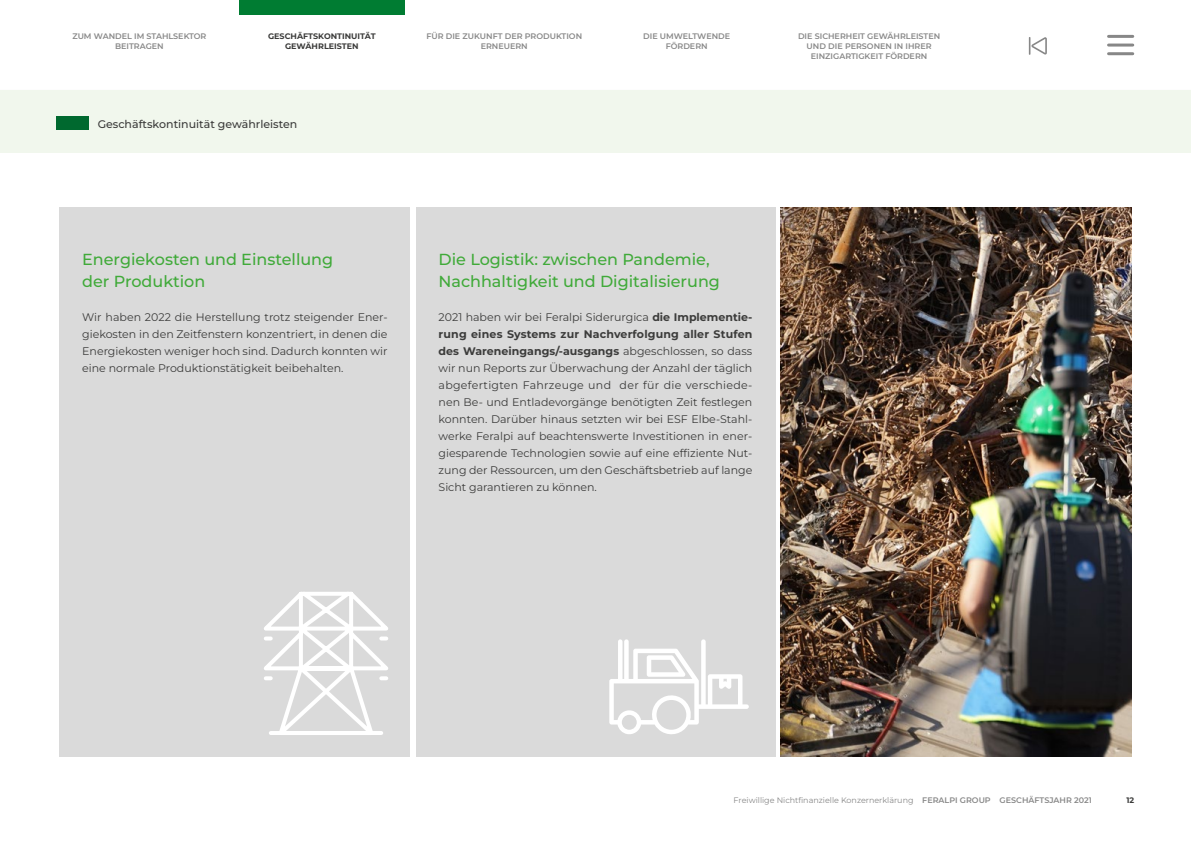
<style>
.page{position:relative;width:1191px;height:842px;background:#fff}
.page>*{position:absolute;margin:0;border:0;box-sizing:border-box;transform-origin:0 0}
.t1{font:500 16px/22px "Montserrat";color:#40aa39}
.t2{font:11px/17px "Montserrat";color:#3c3c3b;text-align:justify}
.t3{font:500 11px "Montserrat";color:#3c3c3b}
.t4{font:600 8px/10px "Montserrat";color:#878787;text-align:center}
.t5{font:8px "Montserrat";color:#878787}
.t6{font:700 8px/10px "Montserrat";color:#3c3c3b;text-align:center}
.s1{font-weight:700}
.s2{font-weight:600}
</style>
<div class="page">
<div style="left:239px;top:0;width:165px;height:14px;background:#007c32"></div>
<hr style="left:0;top:90px;width:1191px;height:1px;background:#c6c6c6">
<svg style="left:1028px;top:37px;width:18px;height:18px"></svg>
<hr style="left:1108px;top:35px;width:24px;height:3px;background:#878787">
<hr style="left:1108px;top:44px;width:24px;height:3px;background:#878787">
<hr style="left:1108px;top:52px;width:24px;height:3px;background:#878787">
<div style="left:60px;top:207px;width:350px;height:550px;background:#dadada"></div>
<div style="left:416px;top:207px;width:359px;height:550px;background:#dadada"></div>
<img style="left:780px;top:207px;width:351px;height:550px">
<svg style="left:609px;top:639px;width:140px;height:95px"></svg>
<svg style="left:264px;top:591px;width:124px;height:144px"></svg>
<div style="left:0;top:91px;width:1191px;height:62px;background:#f1f7ed"></div>
<div style="left:57px;top:116px;width:32px;height:13px;background:#00692f"></div>
<p class="t4" style="left:72px;top:31px;width:136px">ZUM WANDEL IM STAHLSEKTOR<br>BEITRAGEN</p>
<p class="t6" style="left:268px;top:31px;width:109px">GESCHÄFTSKONTINUITÄT<br>GEWÄHRLEISTEN</p>
<p class="t4" style="left:426px;top:31px;width:157px">FÜR DIE ZUKUNFT DER PRODUKTION<br>ERNEUERN</p>
<p class="t4" style="left:643px;top:31px;width:88px">DIE UMWELTWENDE<br>FÖRDERN</p>
<p class="t4" style="left:798px;top:31px;width:144px">DIE SICHERHEIT GEWÄHRLEISTEN<br>UND DIE PERSONEN IN IHRER<br>EINZIGARTIGKEIT FÖRDERN</p>
<p class="t3" style="left:98px;top:117px;width:201px">Geschäftskontinuität gewährleisten</p>
<h1 class="t1" style="left:82px;top:248px;width:252px">Energiekosten und Einstellung der Produktion</h1>
<p class="t2" style="left:82px;top:309px;width:307px">Wir haben 2022 die Herstellung trotz steigender Ener&shy;giekosten in den Zeitfenstern konzentriert, in denen die Energiekosten weniger hoch sind. Dadurch konnten wir eine normale Produktionstätigkeit beibehalten.</p>
<h1 class="t1" style="left:438px;top:248px;width:283px">Die Logistik: zwischen Pandemie,<br>Nachhaltigkeit und Digitalisierung</h1>
<p class="t2" style="left:438px;top:309px;width:315px">2021 haben wir bei Feralpi Siderurgica <span class="s1">die Implementie&shy;rung eines Systems zur Nachverfolgung aller Stufen des Wareneingangs/-ausgangs</span> abgeschlossen, so dass wir nun Reports zur Überwachung der Anzahl der täglich abgefertigten Fahrzeuge und der für die verschiede&shy;nen Be- und Entladevorgänge benötigten Zeit festlegen konnten. Darüber hinaus setzten wir bei ESF Elbe-Stahl&shy;werke Feralpi auf beachtenswerte Investitionen in ener&shy;giesparende Technologien sowie auf eine effiziente Nut&shy;zung der Ressourcen, um den Geschäftsbetrieb auf lange Sicht garantieren zu können.</p>
<p class="t5" style="left:733px;top:795px;width:360px">Freiwillige Nichtfinanzielle Konzernerklärung <span class="s2">FERALPI GROUP GESCHÄFTSJAHR 2021</span></p>
<p class="t6" style="left:1126px;top:795px;width:9px">12</p>
</div>
